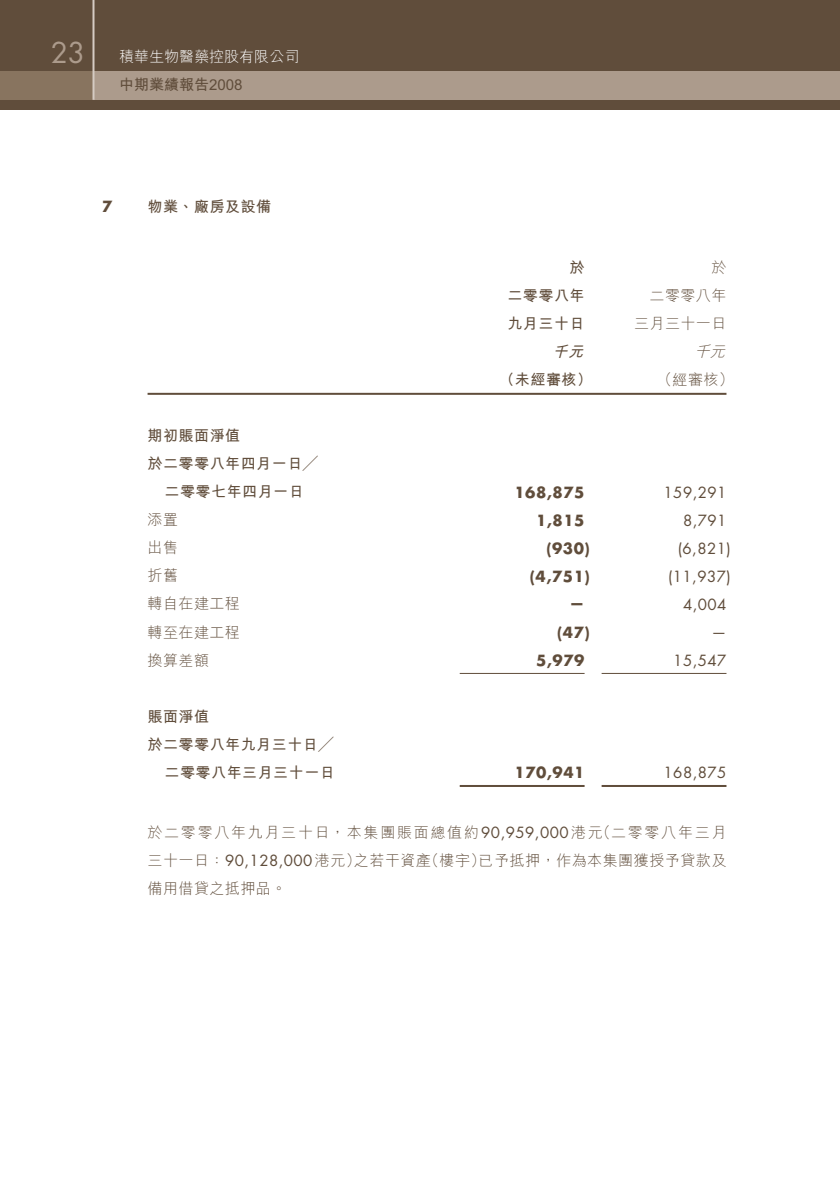
<style>
.page{position:relative;width:840px;height:1191px;background:#fff}
.page>*{position:absolute;margin:0;border:0;box-sizing:border-box;transform-origin:0 0}
.t1{font:15px/28px "M Hei HK Light E Ten B5 H";letter-spacing:.03em;color:#604d3b;text-align:right}
.t2{font:15px/28px "M Hei HK Bold E Ten B5 H";letter-spacing:.035em;color:#604d3b;text-align:justify}
.t3{font:15px "Futura";letter-spacing:.03em;color:#604d3b}
.t4{font:700 15px "Futura";letter-spacing:.035em;color:#604d3b}
.t5{font:15px "M Hei HK Light E Ten B5 H";color:#fff}
.t6{font:15px "M Hei HK Bold E Ten B5 H";color:#604d3b}
.t7{font:italic 15px "M Hei HK Bold E Ten B5 H";color:#604d3b}
.t8{font:italic 15px "M Hei HK Light E Ten B5 H";color:#604d3b}
.s1{font-family:"Futura";font-size:28px;color:#ac9b8c}
.s2{font-family:"Futura"}
</style>
<div class="page">
<div style="left:0;top:0;width:839px;height:109px;background:#604d3b"></div>
<div style="left:0;top:72px;width:839px;height:28px;background:#ac9b8c"></div>
<div style="left:0;top:72px;width:93px;height:28px;background:#88745f"></div>
<hr style="left:92px;top:0;width:2px;height:100px;background:#d5cbc3">
<hr style="left:147px;top:393px;width:579px;height:2px;background:#604d3b">
<hr style="left:459px;top:673px;width:125px;height:1px;background:#604d3b">
<hr style="left:601px;top:673px;width:125px;height:1px;background:#604d3b">
<hr style="left:459px;top:785px;width:125px;height:2px;background:#604d3b">
<hr style="left:601px;top:785px;width:125px;height:2px;background:#604d3b">
<p class="t5" style="left:51px;top:51px;width:250px"><span class="s1">23</span> 積華生物醫藥控股有限公司</p>
<p class="t6" style="left:119px;top:79px;width:125px">中期業績報告2008</p>
<p class="t4" style="left:102px;top:199px;width:12px">7</p>
<p class="t2" style="left:147px;top:194px;width:125px">物業、廠房及設備</p>
<p class="t2" style="left:507px;top:256px;width:79px;text-indent:62px">於二零零八年九月三十日</p>
<p class="t1" style="left:633px;top:256px;width:94px">於<br>二零零八年三月三十一日</p>
<p class="t7" style="left:552px;top:346px;width:36px">千元</p>
<p class="t8" style="left:694px;top:346px;width:36px">千元</p>
<p class="t2" style="left:499px;top:368px;width:94px">（未經審核）</p>
<p class="t1" style="left:656px;top:368px;width:78px">（經審核）</p>
<p class="t2" style="left:147px;top:424px;width:94px">期初賬面淨值</p>
<p class="t2" style="left:147px;top:452px;width:172px">於二零零八年四月一日╱</p>
<p class="t2" style="left:164px;top:480px;width:141px">二零零七年四月一日</p>
<p class="t4" style="left:514px;top:485px;width:72px">168,875</p>
<p class="t3" style="left:663px;top:485px;width:64px">159,291</p>
<p class="t1" style="left:147px;top:508px;width:32px">添置</p>
<p class="t4" style="left:536px;top:513px;width:50px">1,815</p>
<p class="t3" style="left:682px;top:513px;width:45px">8,791</p>
<p class="t1" style="left:147px;top:536px;width:32px">出售</p>
<p class="t4" style="left:546px;top:541px;width:45px">(930)</p>
<p class="t3" style="left:677px;top:541px;width:54px">(6,821)</p>
<p class="t1" style="left:147px;top:564px;width:32px">折舊</p>
<p class="t4" style="left:529px;top:569px;width:61px">(4,751)</p>
<p class="t3" style="left:667px;top:569px;width:64px">(11,937)</p>
<p class="t1" style="left:147px;top:592px;width:94px">轉自在建工程</p>
<p class="t4" style="left:569px;top:597px;width:16px">—</p>
<p class="t3" style="left:682px;top:597px;width:45px">4,004</p>
<p class="t1" style="left:147px;top:620px;width:94px">轉至在建工程</p>
<p class="t4" style="left:557px;top:625px;width:34px">(47)</p>
<p class="t3" style="left:711px;top:625px;width:16px">—</p>
<p class="t1" style="left:147px;top:648px;width:63px">換算差額</p>
<p class="t4" style="left:536px;top:653px;width:50px">5,979</p>
<p class="t3" style="left:673px;top:653px;width:55px">15,547</p>
<p class="t2" style="left:147px;top:704px;width:63px">賬面淨值</p>
<p class="t2" style="left:147px;top:732px;width:187px">於二零零八年九月三十日╱</p>
<p class="t2" style="left:164px;top:760px;width:172px">二零零八年三月三十一日</p>
<p class="t4" style="left:514px;top:765px;width:71px">170,941</p>
<p class="t3" style="left:663px;top:765px;width:64px">168,875</p>
<p class="t1" style="left:147px;top:820px;width:580px;text-align:justify">於二零零八年九月三十日，本集團賬面總值約<span class="s2">90,959,000</span>港元（二零零八年三月三十一日：<span class="s2">90,128,000</span>港元）之若干資產（樓宇）已予抵押，作為本集團獲授予貸款及備用借貸之抵押品。</p>
</div>
